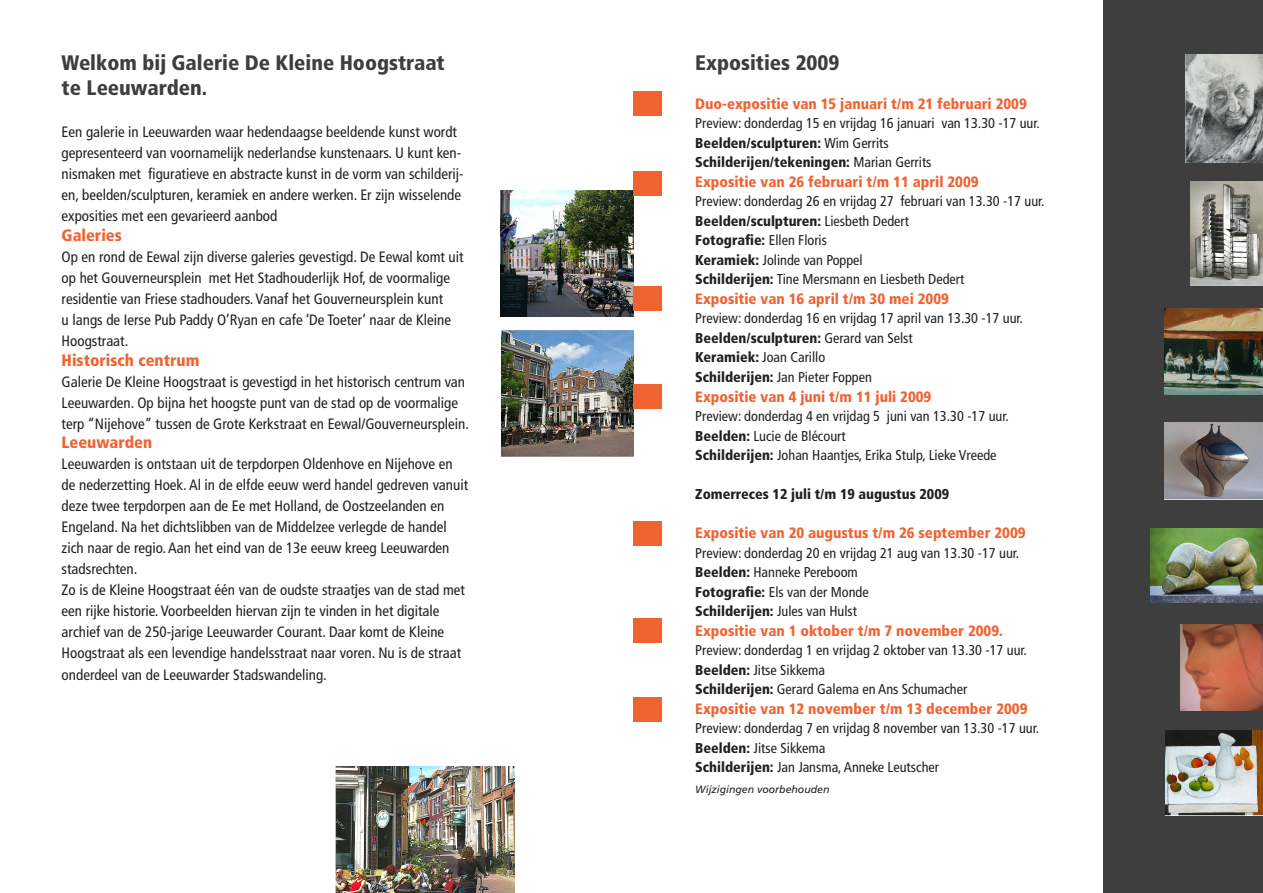
<style>
.page{position:relative;width:1263px;height:893px;background:#fff}
.page>*{position:absolute;margin:0;border:0;box-sizing:border-box;transform-origin:0 0}
.t1{font:900 condensed 21px "Frutiger LT Std";color:#3e3e3f}
.t2{font:900 condensed 16.5px "Frutiger LT Std";color:#f16231}
.t3{font:condensed 15px/21px "Frutiger LT Std";color:#231f20}
.t4{font:900 condensed 15px "Frutiger LT Std";color:#f16231}
.t5{font:condensed 14.25px "Frutiger LT Std";color:#231f20}
.t6{font:900 condensed 14.25px "Frutiger LT Std";color:#231f20}
.t7{font:italic 10.5px "Frutiger LT Std";color:#231f20}
.s1{font-weight:400}
.s2{font-weight:900}
</style>
<div class="page">
<img style="left:501px;top:330px;width:133px;height:126px">
<img style="left:501px;top:190px;width:133px;height:126px">
<div style="left:1103px;top:0;width:160px;height:893px;background:#3e3e3f"></div>
<img style="left:1185px;top:54px;width:78px;height:109px">
<div style="left:634px;top:697px;width:28px;height:25px;background:#f16231"></div>
<div style="left:634px;top:619px;width:28px;height:24px;background:#f16231"></div>
<div style="left:634px;top:521px;width:28px;height:24px;background:#f16231"></div>
<div style="left:633px;top:385px;width:29px;height:24px;background:#f16231"></div>
<div style="left:634px;top:286px;width:28px;height:24px;background:#f16231"></div>
<div style="left:634px;top:171px;width:28px;height:25px;background:#f16231"></div>
<div style="left:634px;top:91px;width:28px;height:25px;background:#f16231"></div>
<img style="left:1191px;top:182px;width:72px;height:104px">
<img style="left:1164px;top:308px;width:99px;height:86px">
<img style="left:1164px;top:422px;width:99px;height:78px">
<img style="left:1150px;top:529px;width:113px;height:73px">
<img style="left:1181px;top:624px;width:82px;height:87px">
<img style="left:1165px;top:730px;width:98px;height:86px">
<img style="left:336px;top:767px;width:179px;height:126px">
<p class="t1" style="left:62px;top:50px;width:385px">Welkom bij Galerie De Kleine Hoogstraat</p>
<p class="t1" style="left:62px;top:75px;width:147px">te Leeuwarden.</p>
<p class="t3" style="left:62px;top:121px;width:403px">Een galerie in Leeuwarden waar hedendaagse beeldende kunst wordt gepresenteerd van voornamelijk nederlandse kunstenaars. U kunt ken&shy;nismaken met figuratieve en abstracte kunst in de vorm van schilderij&shy;en, beelden/sculpturen, keramiek en andere werken. Er zijn wisselende exposities met een gevarieerd aanbod</p>
<p class="t2" style="left:62px;top:225px;width:62px">Galeries</p>
<p class="t3" style="left:62px;top:246px;width:403px">Op en rond de Eewal zijn diverse galeries gevestigd. De Eewal komt uit op het Gouverneursplein met Het Stadhouderlijk Hof, de voormalige residentie van Friese stadhouders. Vanaf het Gouverneursplein kunt<br>u langs de Ierse Pub Paddy O’Ryan en cafe ‘De Toeter’ naar de Kleine Hoogstraat.</p>
<p class="t2" style="left:62px;top:350px;width:139px">Historisch centrum</p>
<p class="t3" style="left:62px;top:371px;width:409px">Galerie De Kleine Hoogstraat is gevestigd in het historisch centrum van<br>Leeuwarden. Op bijna het hoogste punt van de stad op de voormalige terp “Nijehove” tussen de Grote Kerkstraat en Eewal/Gouverneursplein.</p>
<p class="t2" style="left:62px;top:433px;width:92px">Leeuwarden</p>
<p class="t3" style="left:62px;top:454px;width:408px">Leeuwarden is ontstaan uit de terpdorpen Oldenhove en Nijehove en de nederzetting Hoek. Al in de elfde eeuw werd handel gedreven vanuit deze twee terpdorpen aan de Ee met Holland, de Oostzeelanden en Engeland. Na het dichtslibben van de Middelzee verlegde de handel zich naar de regio. Aan het eind van de 13e eeuw kreeg Leeuwarden stadsrechten.</p>
<p class="t3" style="left:62px;top:580px;width:405px">Zo is de Kleine Hoogstraat één van de oudste straatjes van de stad met een rijke historie. Voorbeelden hiervan zijn te vinden in het digitale archief van de 250-jarige Leeuwarder Courant. Daar komt de Kleine Hoogstraat als een levendige handelsstraat naar voren. Nu is de straat onderdeel van de Leeuwarder Stadswandeling.</p>
<p class="t1" style="left:695px;top:50px;width:146px">Exposities 2009</p>
<p class="t4" style="left:695px;top:95px;width:333px">Duo-expositie van 15 januari t/m 21 februari 2009</p>
<p class="t5" style="left:695px;top:115px;width:346px">Preview: donderdag 15 en vrijdag 16 januari van 13.30 -17 uur.</p>
<p class="t6" style="left:695px;top:134px;width:195px">Beelden/sculpturen: <span class="s1">Wim Gerrits</span></p>
<p class="t6" style="left:695px;top:154px;width:238px">Schilderijen/tekeningen: <span class="s1">Marian Gerrits</span></p>
<p class="t4" style="left:695px;top:173px;width:285px">Expositie van 26 februari t/m 11 april 2009</p>
<p class="t5" style="left:695px;top:193px;width:351px">Preview: donderdag 26 en vrijdag 27 februari van 13.30 -17 uur.</p>
<p class="t6" style="left:695px;top:212px;width:215px">Beelden/sculpturen: <span class="s1">Liesbeth Dedert</span></p>
<p class="t6" style="left:695px;top:232px;width:133px">Fotografie: <span class="s1">Ellen Floris</span></p>
<p class="t5" style="left:695px;top:252px;width:169px"><span class="s2">Keramiek:</span> Jolinde van Poppel</p>
<p class="t5" style="left:695px;top:271px;width:271px"><span class="s2">Schilderijen:</span> Tine Mersmann en Liesbeth Dedert</p>
<p class="t4" style="left:695px;top:290px;width:255px">Expositie van 16 april t/m 30 mei 2009</p>
<p class="t5" style="left:695px;top:310px;width:329px">Preview: donderdag 16 en vrijdag 17 april van 13.30 -17 uur.</p>
<p class="t6" style="left:695px;top:329px;width:219px">Beelden/sculpturen: <span class="s1">Gerard van Selst</span></p>
<p class="t5" style="left:695px;top:349px;width:132px"><span class="s2">Keramiek:</span> Joan Carillo</p>
<p class="t5" style="left:695px;top:369px;width:178px"><span class="s2">Schilderijen:</span> Jan Pieter Foppen</p>
<p class="t4" style="left:695px;top:387px;width:238px">Expositie van 4 juni t/m 11 juli 2009</p>
<p class="t5" style="left:695px;top:408px;width:315px">Preview: donderdag 4 en vrijdag 5 juni van 13.30 -17 uur.</p>
<p class="t5" style="left:695px;top:427px;width:152px"><span class="s2">Beelden:</span> Lucie de Blécourt</p>
<p class="t5" style="left:695px;top:447px;width:303px"><span class="s2">Schilderijen:</span> Johan Haantjes, Erika Stulp, Lieke Vreede</p>
<p class="t6" style="left:695px;top:485px;width:255px">Zomerreces 12 juli t/m 19 augustus 2009</p>
<p class="t4" style="left:695px;top:524px;width:332px">Expositie van 20 augustus t/m 26 september 2009</p>
<p class="t5" style="left:695px;top:544px;width:325px">Preview: donderdag 20 en vrijdag 21 aug van 13.30 -17 uur.</p>
<p class="t5" style="left:695px;top:564px;width:164px"><span class="s2">Beelden:</span> Hanneke Pereboom</p>
<p class="t5" style="left:695px;top:583px;width:175px"><span class="s2">Fotografie:</span> Els van der Monde</p>
<p class="t6" style="left:695px;top:602px;width:163px">Schilderijen: <span class="s1">Jules van Hulst</span></p>
<p class="t4" style="left:695px;top:621px;width:309px">Expositie van 1 oktober t/m 7 november 2009.</p>
<p class="t5" style="left:695px;top:642px;width:333px">Preview: donderdag 1 en vrijdag 2 oktober van 13.30 -17 uur.</p>
<p class="t5" style="left:695px;top:661px;width:131px"><span class="s2">Beelden:</span> Jitse Sikkema</p>
<p class="t5" style="left:695px;top:681px;width:274px"><span class="s2">Schilderijen:</span> Gerard Galema en Ans Schumacher</p>
<p class="t4" style="left:695px;top:699px;width:334px">Expositie van 12 november t/m 13 december 2009</p>
<p class="t5" style="left:695px;top:720px;width:345px">Preview: donderdag 7 en vrijdag 8 november van 13.30 -17 uur.</p>
<p class="t5" style="left:695px;top:739px;width:132px"><span class="s2">Beelden:</span> Jitse Sikkema</p>
<p class="t5" style="left:695px;top:759px;width:245px"><span class="s2">Schilderijen:</span> Jan Jansma, Anneke Leutscher</p>
<p class="t7" style="left:695px;top:783px;width:136px">Wijzigingen voorbehouden</p>
</div>
